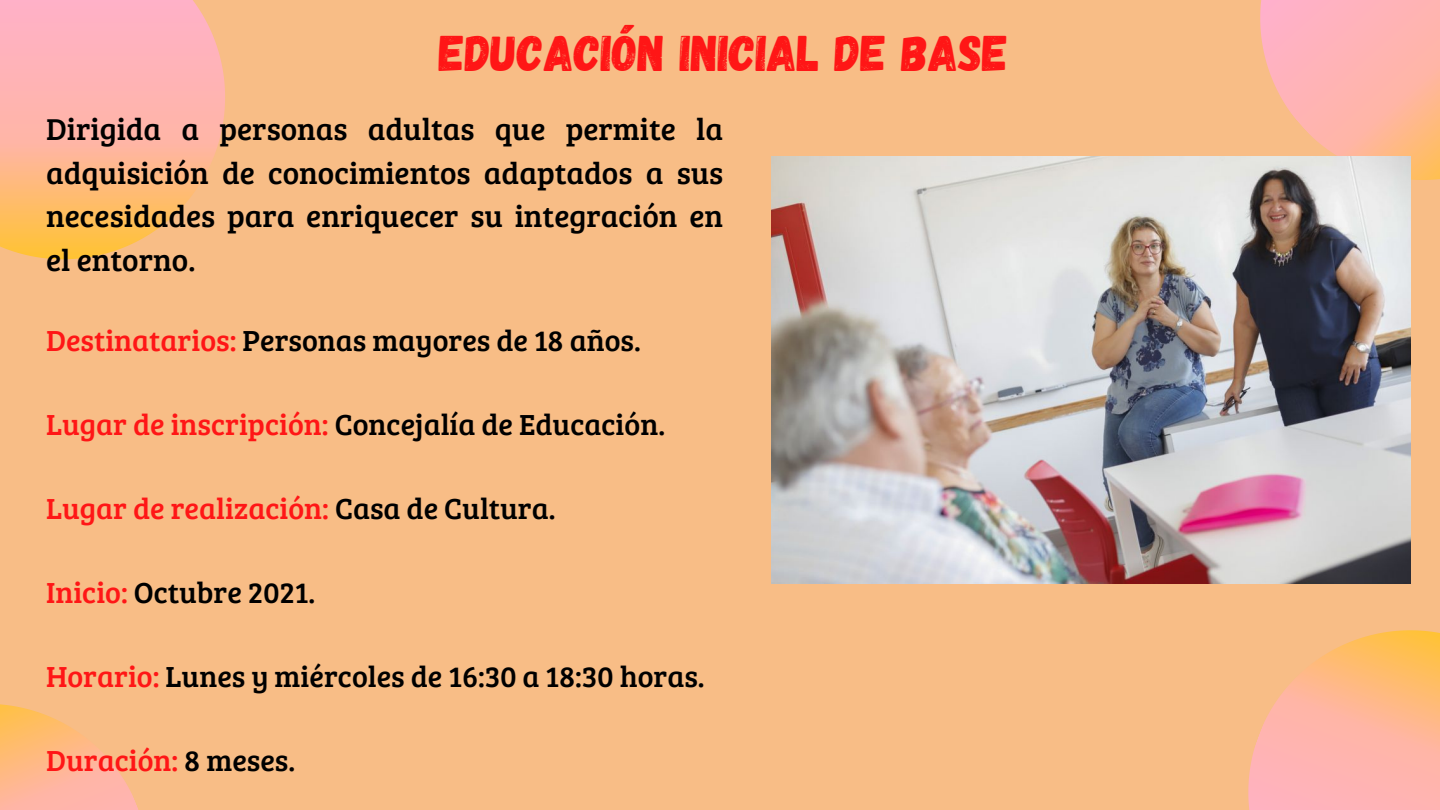
<style>
.page{position:relative;width:1440px;height:810px;background:#f8bd86}
.page>*{position:absolute;margin:0;border:0;box-sizing:border-box;transform-origin:0 0}
.t1{font:50px "Gagalin";color:#ff1616}
.t2{font:31.2px/43.5px "Bree Serif";color:#000;text-align:justify}
.t3{font:30px "Bree Serif";color:#000}
.t4{font:30px "Bree Serif";color:#ff1616}
.s1{color:#ff1616}
.s2{color:#000}
</style>
<div class="page">
<svg style="left:1260px;top:0;width:180px;height:247px"></svg>
<svg style="left:0;top:0;width:225px;height:259px"></svg>
<svg style="left:1248px;top:630px;width:192px;height:180px"></svg>
<svg style="left:0;top:704px;width:138px;height:106px"></svg>
<img style="left:771px;top:156px;width:639px;height:428px">
<p class="t1" style="left:439px;top:21px;width:571px">EDUCACIÓN INICIAL DE BASE</p>
<p class="t2" style="left:46px;top:106px;width:679px">Dirigida a personas adultas que permite la adquisición de conocimientos adaptados a sus necesidades para enriquecer su integración en el entorno.</p>
<p class="t3" style="left:46px;top:319px;width:596px"><span class="s1">Destinatarios:</span> Personas mayores de 18 años.</p>
<p class="t3" style="left:46px;top:403px;width:620px"><span class="s1">Lugar de inscripción:</span> Concejalía de Educación.</p>
<p class="t4" style="left:46px;top:487px;width:511px">Lugar de realización: <span class="s2">Casa de Cultura.</span></p>
<p class="t3" style="left:46px;top:571px;width:271px"><span class="s1">Inicio:</span> Octubre 2021.</p>
<p class="t3" style="left:46px;top:655px;width:660px"><span class="s1">Horario:</span> Lunes y miércoles de 16:30 a 18:30 horas.</p>
<p class="t4" style="left:46px;top:739px;width:251px">Duración: <span class="s2">8 meses.</span></p>
</div>
